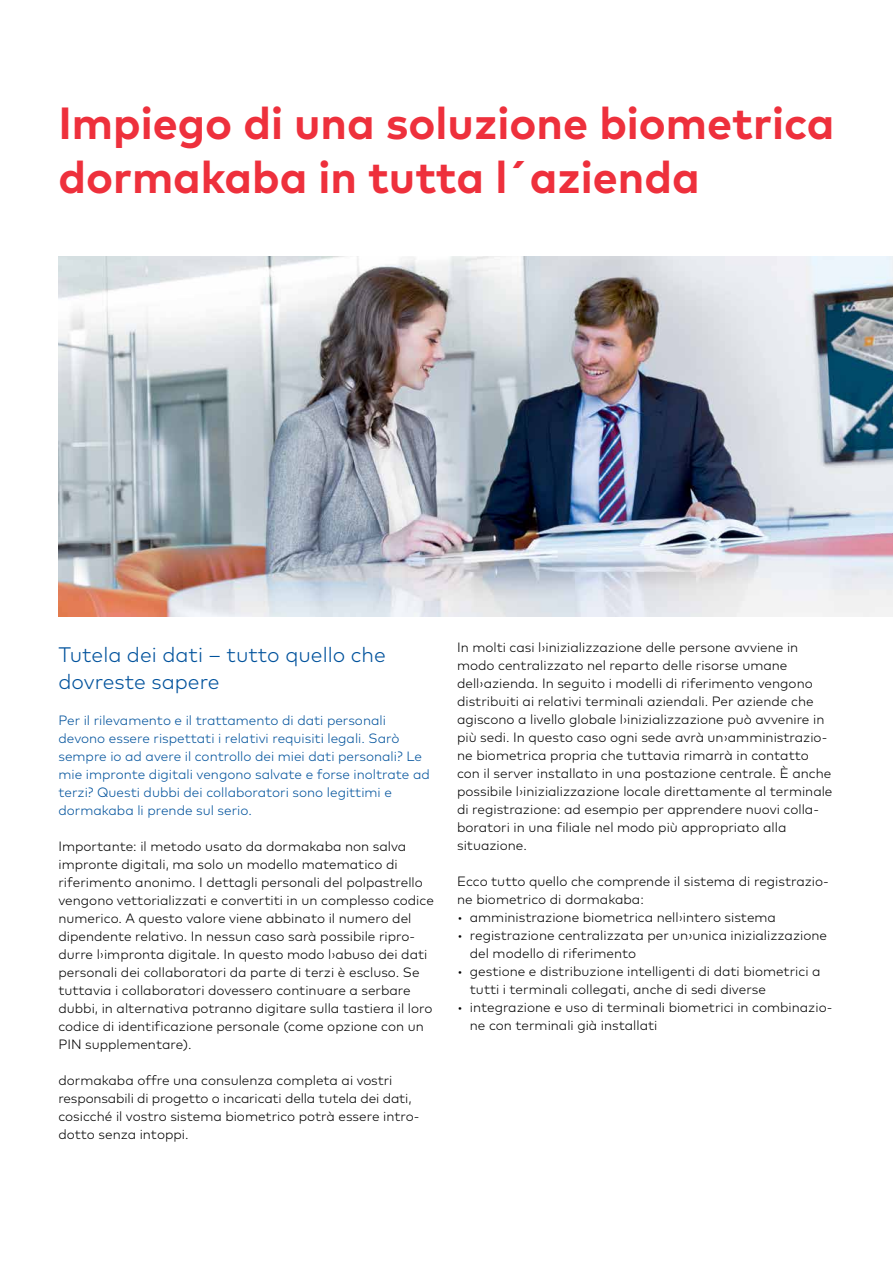
<style>
.page{position:relative;width:893px;height:1263px;background:#fff}
.page>*{position:absolute;margin:0;border:0;box-sizing:border-box;transform-origin:0 0}
.t1{font:700 45px/54px "Mark Pro";color:#ee303c}
.t2{font:300 21px/27px "Mark Pro";color:#00529c}
.t3{font:300 13.5px/18px "Mark Pro";color:#000}
.t4{font:300 13.5px/18px "Mark Pro";color:#00529c}
</style>
<div class="page">
<img style="left:58px;top:256px;width:835px;height:360px">
<h1 class="t1" style="left:58px;top:93px;width:777px">Impiego di una soluzione biometrica dormakaba in tutta l´azienda</h1>
<h2 class="t2" style="left:58px;top:639px;width:329px">Tutela dei dati – tutto quello che dovreste sapere</h2>
<p class="t4" style="left:58px;top:710px;width:373px">Per il rilevamento e il trattamento di dati personali devono essere rispettati i relativi requisiti legali. Sarò sempre io ad avere il controllo dei miei dati personali? Le mie impronte digitali vengono salvate e forse inoltrate ad terzi? Questi dubbi dei collaboratori sono legittimi e dormakaba li prende sul serio.</p>
<p class="t3" style="left:58px;top:836px;width:377px">Importante: il metodo usato da dormakaba non salva impronte digitali, ma solo un modello matematico di riferimento anonimo. I dettagli personali del polpastrello vengono vettorializzati e convertiti in un complesso codice numerico. A questo valore viene abbinato il numero del dipendente relativo. In nessun caso sarà possibile ripro&shy;durre l›impronta digitale. In questo modo l›abuso dei dati personali dei collaboratori da parte di terzi è escluso. Se tuttavia i collaboratori dovessero continuare a serbare dubbi, in alternativa potranno digitare sulla tastiera il loro codice di identificazione personale (come opzione con un PIN supplementare).</p>
<p class="t3" style="left:58px;top:1070px;width:362px">dormakaba offre una consulenza completa ai vostri responsabili di progetto o incaricati della tutela dei dati, cosicché il vostro sistema biometrico potrà essere intro&shy;dotto senza intoppi.</p>
<p class="t3" style="left:457px;top:638px;width:377px">In molti casi l›inizializzazione delle persone avviene in modo centralizzato nel reparto delle risorse umane dell›azienda. In seguito i modelli di riferimento vengono distribuiti ai relativi terminali aziendali. Per aziende che agiscono a livello globale l›inizializzazione può avvenire in più sedi. In questo caso ogni sede avrà un›amministrazio&shy;ne biometrica propria che tuttavia rimarrà in contatto con il server installato in una postazione centrale. È anche possibile l›inizializzazione locale direttamente al terminale di registrazione: ad esempio per apprendere nuovi colla&shy;boratori in una filiale nel modo più appropriato alla situazione.</p>
<p class="t3" style="left:457px;top:872px;width:373px">Ecco tutto quello che comprende il sistema di registrazio&shy;ne biometrico di dormakaba:</p>
<p class="t3" style="left:457px;top:908px;width:320px">• amministrazione biometrica nell›intero sistema</p>
<p class="t3" style="left:470px;top:926px;width:359px;text-indent:-13px">• registrazione centralizzata per un›unica inizializzazione del modello di riferimento</p>
<p class="t3" style="left:470px;top:961px;width:352px;text-indent:-13px">• gestione e distribuzione intelligenti di dati biometrici a tutti i terminali collegati, anche di sedi diverse</p>
<p class="t3" style="left:470px;top:997px;width:364px;text-indent:-13px">• integrazione e uso di terminali biometrici in combinazio&shy;ne con terminali già installati</p>
</div>
